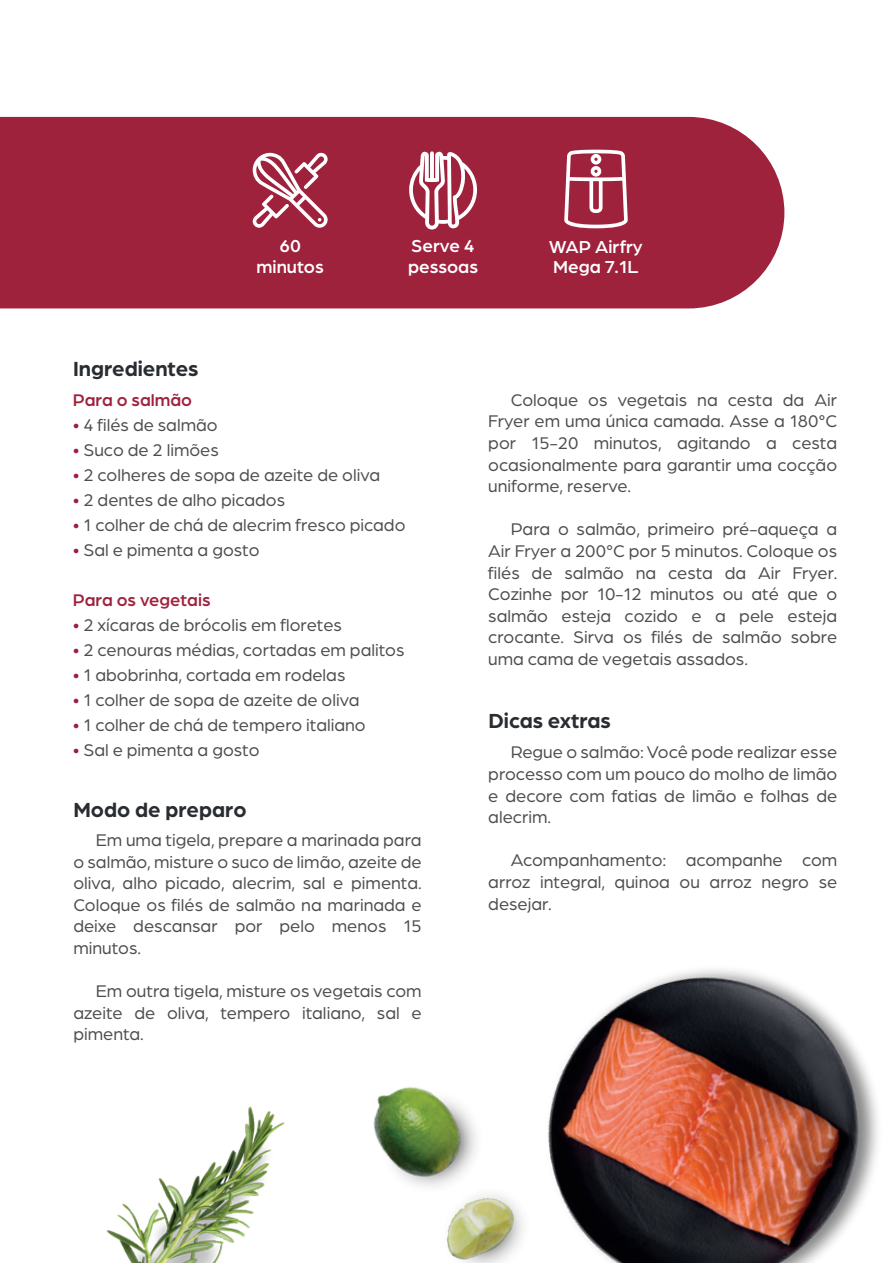
<style>
.page{position:relative;width:893px;height:1263px;background:#fff}
.page>*{position:absolute;margin:0;border:0;box-sizing:border-box;transform-origin:0 0}
.t1{font:700 21.75px "Arboria";color:#292d31}
.t2{font:500 18.45px/20.7px "Arboria";color:#fff}
.t3{font:18px/21.6px "Arboria";color:#4b4d4e;text-align:justify}
.t4{font:500 18px "Arboria";color:#9f223d}
.s1{color:#9a203c}
</style>
<div class="page">
<img style="left:601px;top:969px;width:277px;height:294px">
<img style="left:373px;top:1016px;width:290px;height:247px">
<img style="left:106px;top:1106px;width:179px;height:157px">
<div style="left:0;top:117px;width:784px;height:191px;background:#9f223d"></div>
<svg style="left:409px;top:151px;width:68px;height:79px"></svg>
<svg style="left:252px;top:152px;width:76px;height:76px"></svg>
<svg style="left:564px;top:149px;width:64px;height:79px"></svg>
<p class="t1" style="left:73px;top:354px;width:127px">Ingredientes</p>
<p class="t2" style="left:257px;top:235px;width:69px;text-align:center">60 minutos</p>
<p class="t2" style="left:549px;top:235px;width:95px">WAP Airfry<br>Mega 7.1L</p>
<p class="t2" style="left:408px;top:235px;width:72px">Serve 4 pessoas</p>
<p class="t4" style="left:73px;top:388px;width:121px">Para o salmão</p>
<p class="t3" style="left:73px;top:413px;width:146px"><span class="s1">•</span> 4 filés de salmão</p>
<p class="t3" style="left:73px;top:438px;width:148px"><span class="s1">•</span> Suco de 2 limões</p>
<p class="t3" style="left:73px;top:463px;width:309px"><span class="s1">•</span> 2 colheres de sopa de azeite de oliva</p>
<p class="t3" style="left:73px;top:488px;width:214px"><span class="s1">•</span> 2 dentes de alho picados</p>
<p class="t3" style="left:73px;top:513px;width:334px"><span class="s1">•</span> 1 colher de chá de alecrim fresco picado</p>
<p class="t3" style="left:73px;top:538px;width:188px"><span class="s1">•</span> Sal e pimenta a gosto</p>
<p class="t4" style="left:73px;top:587px;width:139px">Para os vegetais</p>
<p class="t3" style="left:73px;top:613px;width:271px"><span class="s1">•</span> 2 xícaras de brócolis em floretes</p>
<p class="t3" style="left:73px;top:638px;width:333px"><span class="s1">•</span> 2 cenouras médias, cortadas em palitos</p>
<p class="t3" style="left:73px;top:663px;width:274px"><span class="s1">•</span> 1 abobrinha, cortada em rodelas</p>
<p class="t3" style="left:73px;top:688px;width:288px"><span class="s1">•</span> 1 colher de sopa de azeite de oliva</p>
<p class="t3" style="left:73px;top:713px;width:295px"><span class="s1">•</span> 1 colher de chá de tempero italiano</p>
<p class="t3" style="left:73px;top:738px;width:188px"><span class="s1">•</span> Sal e pimenta a gosto</p>
<p class="t1" style="left:73px;top:795px;width:175px">Modo de preparo</p>
<p class="t3" style="left:73px;top:828px;width:350px;text-indent:22px">Em uma tigela, prepare a marinada para o salmão, misture o suco de limão, azeite de oliva, alho picado, alecrim, sal e pimenta.<br>Coloque os filés de salmão na marinada e deixe descansar por pelo menos 15 minutos.</p>
<p class="t3" style="left:73px;top:980px;width:350px;text-indent:22px">Em outra tigela, misture os vegetais com azeite de oliva, tempero italiano, sal e pimenta.</p>
<p class="t3" style="left:488px;top:388px;width:350px;text-indent:22px">Coloque os vegetais na cesta da Air Fryer em uma única camada. Asse a 180°C por 15-20 minutos, agitando a cesta ocasionalmente para garantir uma cocção uniforme, reserve.</p>
<p class="t3" style="left:488px;top:518px;width:351px;text-indent:22px">Para o salmão, primeiro pré-aqueça a Air Fryer a 200°C por 5 minutos. Coloque os filés de salmão na cesta da Air Fryer.<br>Cozinhe por 10-12 minutos ou até que o salmão esteja cozido e a pele esteja crocante. Sirva os filés de salmão sobre uma cama de vegetais assados.</p>
<p class="t1" style="left:488px;top:706px;width:124px">Dicas extras</p>
<p class="t3" style="left:488px;top:741px;width:351px;text-indent:22px">Regue o salmão: Você pode realizar esse processo com um pouco do molho de limão e decore com fatias de limão e folhas de alecrim.</p>
<p class="t3" style="left:488px;top:849px;width:351px;text-indent:22px">Acompanhamento: acompanhe com arroz integral, quinoa ou arroz negro se desejar.</p>
</div>
